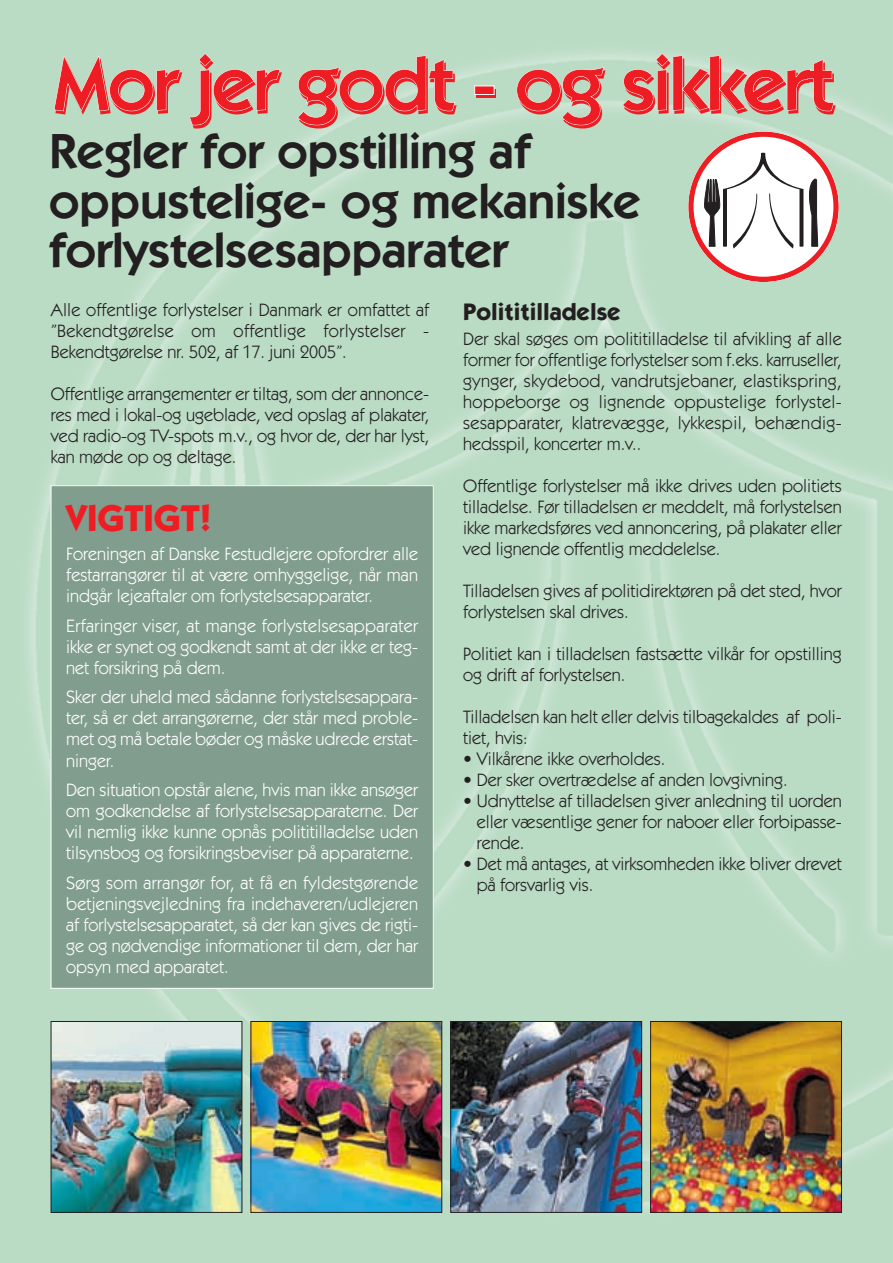
<style>
.page{position:relative;width:893px;height:1263px;background:#fff}
.page>*{position:absolute;margin:0;border:0;box-sizing:border-box;transform-origin:0 0}
.t1{font:600 78px "Itc Kabel";letter-spacing:-.03em;color:#ee1d23}
.t2{font:600 49.5px/49.5px "Itc Kabel";color:#231f20}
.t3{font:700 37.5px "Itc Kabel";color:#ee1d23}
.t4{font:700 24px "Itc Kabel";color:#231f20}
.t5{font:18px/21px "Itc Kabel";color:#231f20;text-align:justify}
.t6{font:18px/21px "Itc Kabel";color:#fff;text-align:justify}
</style>
<div class="page">
<div style="left:0;top:1px;width:893px;height:1262px;background:#badcc5"></div>
<svg style="left:622px;top:53px;width:212px;height:58px;background:#d3948a"></svg>
<svg style="left:516px;top:67px;width:88px;height:58px;background:#d3948a"></svg>
<div style="left:475px;top:86px;width:19px;height:8px;background:#ee1d23"></div>
<div style="left:475px;top:86px;width:19px;height:9px;border:1px solid #fff"></div>
<svg style="left:297px;top:55px;width:158px;height:70px;background:#cf9e92"></svg>
<svg style="left:189px;top:53px;width:91px;height:72px;background:#cba597"></svg>
<svg style="left:54px;top:55px;width:127px;height:56px;background:#d0978c"></svg>
<img style="left:53px;top:1023px;width:187px;height:187px">
<div style="left:51px;top:1021px;width:191px;height:191px;border:1px solid #231f20"></div>
<img style="left:253px;top:1023px;width:187px;height:187px">
<div style="left:251px;top:1021px;width:191px;height:191px;border:1px solid #231f20"></div>
<img style="left:453px;top:1023px;width:187px;height:187px">
<div style="left:451px;top:1021px;width:191px;height:191px;border:1px solid #231f20"></div>
<img style="left:652px;top:1023px;width:188px;height:187px">
<div style="left:650px;top:1021px;width:192px;height:191px;border:1px solid #231f20"></div>
<div style="left:51px;top:486px;width:382px;height:502px;background:#819d8d"></div>
<svg style="left:688px;top:132px;width:151px;height:150px"></svg>
<h1 class="t1" style="left:55px;top:58px;width:781px">Mor jer godt - og sikkert</h1>
<h2 class="t2" style="left:49px;top:131px;width:593px">Regler for opstilling af oppustelige- og mekaniske forlystelsesapparater</h2>
<p class="t5" style="left:51px;top:300px;width:380px">Alle offentlige forlystelser i Danmark er omfattet af ”Bekendtgørelse om offentlige forlystelser - Bekendtgørelse nr. 502, af 17. juni 2005”.</p>
<p class="t5" style="left:51px;top:384px;width:380px">Offentlige arrangementer er tiltag, som der annonce&shy;res med i lokal-og ugeblade, ved opslag af plakater, ved radio-og TV-spots m.v., og hvor de, der har lyst, kan møde op og deltage.</p>
<h3 class="t4" style="left:463px;top:303px;width:159px">Polititilladelse</h3>
<p class="t5" style="left:463px;top:330px;width:380px">Der skal søges om polititilladelse til afvikling af alle former for offentlige forlystelser som f.eks. karruseller, gynger, skydebod, vandrutsjebaner, elastikspring, hoppeborge og lignende oppustelige forlystel&shy;sesapparater, klatrevægge, lykkespil, behændig&shy;hedsspil, koncerter m.v..</p>
<p class="t5" style="left:463px;top:477px;width:380px">Offentlige forlystelser må ikke drives uden politiets tilladelse. Før tilladelsen er meddelt, må forlystelsen ikke markedsføres ved annoncering, på plakater eller ved lignende offentlig meddelelse.</p>
<p class="t5" style="left:463px;top:582px;width:380px">Tilladelsen gives af politidirektøren på det sted, hvor forlystelsen skal drives.</p>
<p class="t5" style="left:463px;top:645px;width:380px">Politiet kan i tilladelsen fastsætte vilkår for opstilling og drift af forlystelsen.</p>
<p class="t5" style="left:463px;top:708px;width:380px">Tilladelsen kan helt eller delvis tilbagekaldes af poli&shy;tiet, hvis:</p>
<p class="t5" style="left:463px;top:750px;width:203px">• Vilkårene ikke overholdes.</p>
<p class="t5" style="left:463px;top:771px;width:326px">• Der sker overtrædelse af anden lovgivning.</p>
<p class="t5" style="left:477px;top:792px;width:366px;text-indent:-14px">• Udnyttelse af tilladelsen giver anledning til uorden eller væsentlige gener for naboer eller forbipasse&shy;rende.</p>
<p class="t5" style="left:477px;top:855px;width:366px;text-indent:-14px">• Det må antages, at virksomheden ikke bliver drevet på forsvarlig vis.</p>
<h3 class="t3" style="left:66px;top:504px;width:147px">VIGTIGT!</h3>
<p class="t6" style="left:66px;top:545px;width:353px">Foreningen af Danske Festudlejere opfordrer alle festarrangører til at være omhyggelige, når man indgår lejeaftaler om forlystelsesapparater.</p>
<p class="t6" style="left:66px;top:617px;width:353px">Erfaringer viser, at mange forlystelsesapparater ikke er synet og godkendt samt at der ikke er teg&shy;net forsikring på dem.</p>
<p class="t6" style="left:66px;top:688px;width:353px">Sker der uheld med sådanne forlystelsesappara&shy;ter, så er det arrangørerne, der står med proble&shy;met og må betale bøder og måske udrede erstat&shy;ninger.</p>
<p class="t6" style="left:66px;top:781px;width:353px">Den situation opstår alene, hvis man ikke ansøger om godkendelse af forlystelsesapparaterne. Der vil nemlig ikke kunne opnås polititilladelse uden tilsynsbog og forsikringsbeviser på apparaterne.</p>
<p class="t6" style="left:66px;top:873px;width:353px">Sørg som arrangør for, at få en fyldestgørende betjeningsvejledning fra indehaveren/udlejeren af forlystelsesapparatet, så der kan gives de rigti&shy;ge og nødvendige informationer til dem, der har opsyn med apparatet.</p>
</div>
